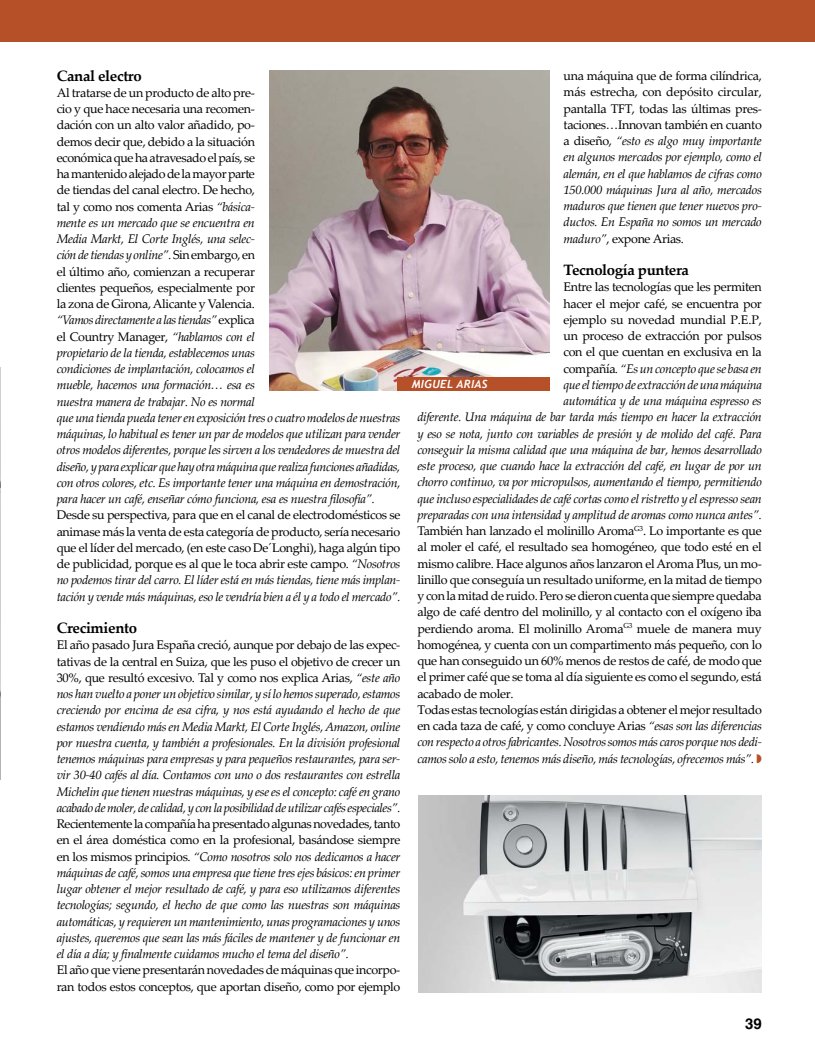
<style>
.page{position:relative;width:815px;height:1063px;background:#fff}
.page>*{position:absolute;margin:0;border:0;box-sizing:border-box;transform-origin:0 0}
.t1{font:700 15px "Palatino Linotype";letter-spacing:-.025em;color:#000}
.t2{font:700 15px "Helvetica";color:#000}
.t3{font:italic 12.5px/16.2px "Palatino Linotype";letter-spacing:-.025em;color:#000;text-align:justify}
.t4{font:12.5px/16.2px "Palatino Linotype";letter-spacing:-.025em;color:#000;text-align:justify}
.t5{font:italic 700 11.25px "Trebuchet";letter-spacing:.03em;color:#fff}
.s1{font-style:normal}
.s2{font-style:italic}
</style>
<div class="page">
<div style="left:0;top:0;width:815px;height:41px;background:#b65029"></div>
<img style="left:0;top:367px;width:1px;height:412px">
<img style="left:269px;top:71px;width:280px;height:320px">
<img style="left:418px;top:795px;width:344px;height:197px">
<div style="left:398px;top:377px;width:152px;height:14px;background:#b65029"></div>
<p class="t1" style="left:57px;top:65px;width:87px">Canal electro</p>
<p class="t3" style="left:57px;top:84px;width:345px;text-align:left"><span class="s1">Al tratarse de un producto de alto pre-<br>cio y que hace necesaria una recomen-<br>dación con un alto valor añadido, po-<br>demos decir que, debido a la situación<br>económica que ha atravesado el país, se<br>ha mantenido alejado de la mayor parte<br>de tiendas del canal electro. De hecho,<br>tal y como nos comenta Arias</span> “básica-<br>mente es un mercado que se encuentra en<br>Media Markt, El Corte Inglés, una selec-<br>ción de tiendas y online”. <span class="s1">Sin embargo, en<br>el último año, comienzan a recuperar<br>clientes pequeños, especialmente por<br>la zona de Girona, Alicante y Valencia.<br></span>“Vamos directamente a las tiendas” <span class="s1">explica<br>el Country Manager,</span> “hablamos con el<br>propietario de la tienda, establecemos unas<br>condiciones de implantación, colocamos el<br>mueble, hacemos una formación… esa es<br>nuestra manera de trabajar. No es normal<br>que una tienda pueda tener en exposición tres o cuatro modelos de nuestras máquinas, lo habitual es tener un par de modelos que utilizan para vender otros modelos diferentes, porque les sirven a los vendedores de muestra del diseño, y para explicar que hay otra máquina que realiza funciones añadidas, con otros colores, etc. Es importante tener una máquina en demostración, para hacer un café, enseñar cómo funciona, esa es nuestra filosofía”.</p>
<p class="t4" style="left:57px;top:506px;width:345px">Desde su perspectiva, para que en el canal de electrodomésticos se animase más la venta de esta categoría de producto, sería necesario que el líder del mercado, (en este caso De´Longhi), haga algún tipo de publicidad, porque es al que le toca abrir este campo. <span class="s2">“Nosotros no podemos tirar del carro. El líder está en más tiendas, tiene más implan&shy;tación y vende más máquinas, eso le vendría bien a él y a todo el mercado”.</span></p>
<p class="t1" style="left:57px;top:617px;width:82px">Crecimiento</p>
<p class="t3" style="left:57px;top:636px;width:345px"><span class="s1">El año pasado Jura España creció, aunque por debajo de las expec&shy;tativas de la central en Suiza, que les puso el objetivo de crecer un 30%, que resultó excesivo. Tal y como nos explica Arias,</span> “este año nos han vuelto a poner un objetivo similar, y sí lo hemos superado, estamos creciendo por encima de esa cifra, y nos está ayudando el hecho de que estamos vendiendo más en Media Markt, El Corte Inglés, Amazon, online por nuestra cuenta, y también a profesionales. En la división profesional tenemos máquinas para empresas y para pequeños restaurantes, para ser&shy;vir 30-40 cafés al día. Contamos con uno o dos restaurantes con estrella Michelin que tienen nuestras máquinas, y ese es el concepto: café en grano acabado de moler, de calidad, y con la posibilidad de utilizar cafés especiales”.</p>
<p class="t3" style="left:57px;top:815px;width:345px"><span class="s1">Recientemente la compañía ha presentado algunas novedades, tanto en el área doméstica como en la profesional, basándose siempre en los mismos principios.</span> “Como nosotros solo nos dedicamos a hacer máquinas de café, somos una empresa que tiene tres ejes básicos: en primer lugar obtener el mejor resultado de café, y para eso utilizamos diferentes tecnologías; segundo, el hecho de que como las nuestras son máquinas automáticas, y requieren un mantenimiento, unas programaciones y unos ajustes, queremos que sean las más fáciles de mantener y de funcionar en el día a día; y finalmente cuidamos mucho el tema del diseño”.</p>
<p class="t4" style="left:57px;top:961px;width:345px">El año que viene presentarán novedades de máquinas que incorpo&shy;ran todos estos conceptos, que aportan diseño, como por ejemplo</p>
<p class="t3" style="left:564px;top:67px;width:200px"><span class="s1">una máquina que de forma cilíndrica, más estrecha, con depósito circular, pantalla TFT, todas las últimas pres&shy;taciones…Innovan también en cuanto a diseño,</span> “esto es algo muy importante en algunos mercados por ejemplo, como el alemán, en el que hablamos de cifras como 150.000 máquinas Jura al año, mercados maduros que tienen que tener nuevos pro&shy;ductos. En España no somos un mercado maduro”<span class="s1">, expone Arias.</span></p>
<p class="t1" style="left:564px;top:259px;width:127px">Tecnología puntera</p>
<p class="t4" style="left:564px;top:278px;width:200px">Entre las tecnologías que les permiten</p>
<p class="t4" style="left:564px;top:295px;width:200px">hacer el mejor café, se encuentra por</p>
<p class="t4" style="left:564px;top:311px;width:200px">ejemplo su novedad mundial P.E.P,</p>
<p class="t4" style="left:564px;top:327px;width:200px">un proceso de extracción por pulsos</p>
<p class="t4" style="left:564px;top:343px;width:200px">con el que cuentan en exclusiva en la</p>
<p class="t3" style="left:564px;top:360px;width:200px"><span class="s1">compañía</span>. “Es un concepto que se basa en</p>
<p class="t3" style="left:564px;top:376px;width:200px">que el tiempo de extracción de una máquina</p>
<p class="t3" style="left:564px;top:392px;width:200px">automática y de una máquina espresso es</p>
<p class="t3" style="left:417px;top:408px;width:346px">diferente. Una máquina de bar tarda más tiempo en hacer la extracción</p>
<p class="t3" style="left:417px;top:425px;width:346px">y eso se nota, junto con variables de presión y de molido del café. Para</p>
<p class="t3" style="left:417px;top:441px;width:346px">conseguir la misma calidad que una máquina de bar, hemos desarrollado</p>
<p class="t3" style="left:417px;top:457px;width:346px">este proceso, que cuando hace la extracción del café, en lugar de por un</p>
<p class="t3" style="left:417px;top:473px;width:346px">chorro continuo, va por micropulsos, aumentando el tiempo, permitiendo</p>
<p class="t3" style="left:417px;top:490px;width:346px">que incluso especialidades de café cortas como el ristretto y el espresso sean</p>
<p class="t3" style="left:417px;top:506px;width:346px">preparadas con una intensidad y amplitud de aromas como nunca antes”.</p>
<p class="t4" style="left:417px;top:522px;width:346px">También han lanzado el molinillo Aroma<sup>G3</sup>. Lo importante es que</p>
<p class="t4" style="left:417px;top:538px;width:346px">al moler el café, el resultado sea homogéneo, que todo esté en el</p>
<p class="t4" style="left:417px;top:555px;width:346px">mismo calibre. Hace algunos años lanzaron el Aroma Plus, un mo-</p>
<p class="t4" style="left:417px;top:571px;width:346px">linillo que conseguía un resultado uniforme, en la mitad de tiempo</p>
<p class="t4" style="left:417px;top:587px;width:346px">y con la mitad de ruido. Pero se dieron cuenta que siempre quedaba</p>
<p class="t4" style="left:417px;top:603px;width:346px">algo de café dentro del molinillo, y al contacto con el oxígeno iba</p>
<p class="t4" style="left:417px;top:620px;width:346px">perdiendo aroma. El molinillo Aroma<sup>G3</sup> muele de manera muy</p>
<p class="t4" style="left:417px;top:636px;width:346px">homogénea, y cuenta con un compartimento más pequeño, con lo</p>
<p class="t4" style="left:417px;top:652px;width:346px">que han conseguido un 60% menos de restos de café, de modo que</p>
<p class="t4" style="left:417px;top:668px;width:346px">el primer café que se toma al día siguiente es como el segundo, está</p>
<p class="t4" style="left:417px;top:685px;width:98px">acabado de moler.</p>
<p class="t4" style="left:417px;top:701px;width:346px">Todas estas tecnologías están dirigidas a obtener el mejor resultado</p>
<p class="t4" style="left:417px;top:717px;width:346px">en cada taza de café, y como concluye Arias <span class="s2">“esas son las diferencias</span></p>
<p class="t3" style="left:417px;top:733px;width:346px">con respecto a otros fabricantes. Nosotros somos más caros porque nos dedi-</p>
<p class="t3" style="left:417px;top:750px;width:338px">camos solo a esto, tenemos más diseño, más tecnologías, ofrecemos más”.</p>
<p class="t5" style="left:412px;top:377px;width:77px">MIGUEL ARIAS</p>
<p class="t2" style="left:745px;top:1014px;width:18px">39</p>
</div>
